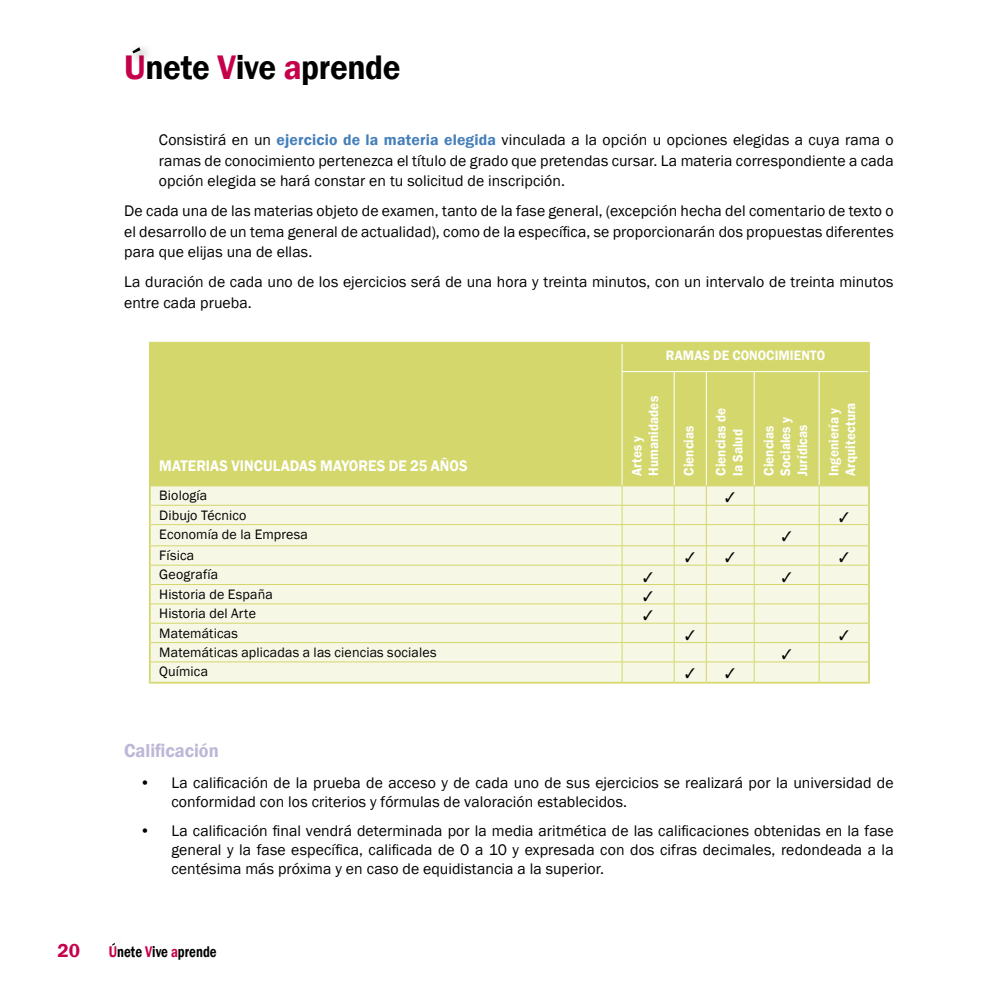
<style>
.page{position:relative;width:993px;height:993px;background:#fff}
.page>*{position:absolute;margin:0;border:0;box-sizing:border-box;transform-origin:0 0}
.t1{font:600 35px "Franklin Gothic";letter-spacing:-.01em;color:#000;scale:.95 1}
.t2{font:600 19.25px "Franklin Gothic";color:#beb7d7;scale:.95 1}
.t3{font:600 19.25px "Franklin Gothic";color:#c5014b}
.t4{font:600 15.92px "Franklin Gothic";color:#000;scale:.8 1}
.t5{font:15.75px/20.5px "Franklin Gothic";letter-spacing:.005em;color:#000;text-align:justify}
.t6{font:600 15.75px "Franklin Gothic";letter-spacing:.005em;color:#fff;scale:.94 1}
.t7{font:14px "Franklin Gothic";letter-spacing:.01em;color:#000}
.t8{font:600 14px/16.8px "Franklin Gothic";letter-spacing:.005em;color:#fff;scale:.94 1}
.s1{color:#c5014b}
.s2{font-weight:600;color:#447fba}
</style>
<div class="page">
<div style="left:151px;top:343px;width:716px;height:142px;background:#d3d76c"></div>
<div style="left:151px;top:486px;width:522px;height:195px;background:#f7f7e6"></div>
<hr style="left:621px;top:371px;width:53px;height:1px;background:#fff">
<svg style="left:621px;top:343px;width:1px;height:28px"></svg>
<hr style="left:621px;top:372px;width:1px;height:113px;background:#fff">
<hr style="left:149px;top:343px;width:2px;height:28px;background:#d3d76c">
<hr style="left:149px;top:371px;width:2px;height:114px;background:#d3d76c">
<hr style="left:149px;top:342px;width:473px;height:1px;background:#d3d76c">
<hr style="left:622px;top:342px;width:52px;height:1px;background:#d3d76c">
<hr style="left:674px;top:342px;width:32px;height:1px;background:#d3d76c">
<hr style="left:706px;top:342px;width:48px;height:1px;background:#d3d76c">
<hr style="left:754px;top:342px;width:64px;height:1px;background:#d3d76c">
<hr style="left:818px;top:342px;width:51px;height:1px;background:#d3d76c">
<hr style="left:867px;top:343px;width:2px;height:28px;background:#d3d76c">
<hr style="left:149px;top:485px;width:2px;height:20px;background:#d3d76c">
<hr style="left:151px;top:485px;width:471px;height:1px;background:#d3d76c">
<hr style="left:622px;top:485px;width:52px;height:1px;background:#d3d76c">
<svg style="left:149px;top:505px;width:2px;height:19px"></svg>
<hr style="left:149px;top:524px;width:2px;height:21px;background:#d3d76c">
<hr style="left:149px;top:545px;width:2px;height:20px;background:#d3d76c">
<svg style="left:149px;top:565px;width:2px;height:38px"></svg>
<hr style="left:151px;top:505px;width:471px;height:1px;background:#d3d76c">
<hr style="left:151px;top:524px;width:471px;height:1px;background:#d3d76c">
<hr style="left:151px;top:545px;width:471px;height:1px;background:#d3d76c">
<hr style="left:151px;top:564px;width:471px;height:1px;background:#d3d76c">
<hr style="left:151px;top:584px;width:471px;height:1px;background:#d3d76c">
<hr style="left:622px;top:505px;width:52px;height:1px;background:#d3d76c">
<hr style="left:622px;top:524px;width:52px;height:1px;background:#d3d76c">
<hr style="left:622px;top:545px;width:52px;height:1px;background:#d3d76c">
<hr style="left:622px;top:564px;width:52px;height:1px;background:#d3d76c">
<hr style="left:622px;top:584px;width:52px;height:1px;background:#d3d76c">
<hr style="left:149px;top:603px;width:2px;height:20px;background:#d3d76c">
<hr style="left:151px;top:603px;width:471px;height:1px;background:#d3d76c">
<hr style="left:622px;top:603px;width:52px;height:1px;background:#d3d76c">
<hr style="left:151px;top:622px;width:471px;height:1px;background:#d3d76c">
<hr style="left:622px;top:622px;width:52px;height:1px;background:#d3d76c">
<svg style="left:149px;top:623px;width:2px;height:38px"></svg>
<hr style="left:151px;top:642px;width:471px;height:1px;background:#d3d76c">
<hr style="left:622px;top:642px;width:52px;height:1px;background:#d3d76c">
<hr style="left:149px;top:661px;width:2px;height:20px;background:#d3d76c">
<hr style="left:151px;top:661px;width:471px;height:1px;background:#d3d76c">
<hr style="left:149px;top:681px;width:473px;height:2px;background:#d3d76c">
<svg style="left:621px;top:486px;width:1px;height:195px"></svg>
<hr style="left:622px;top:661px;width:52px;height:1px;background:#d3d76c">
<hr style="left:622px;top:681px;width:52px;height:2px;background:#d3d76c">
<hr style="left:674px;top:681px;width:32px;height:2px;background:#d3d76c">
<hr style="left:706px;top:681px;width:48px;height:2px;background:#d3d76c">
<hr style="left:754px;top:681px;width:64px;height:2px;background:#d3d76c">
<hr style="left:818px;top:681px;width:51px;height:2px;background:#d3d76c">
<div style="left:127px;top:43px;width:25px;height:23px;background:#000;opacity:.75"></div>
<svg style="left:132px;top:47px;width:8px;height:6px"></svg>
<svg style="left:643px;top:571px;width:9px;height:10px"></svg>
<svg style="left:643px;top:590px;width:9px;height:10px"></svg>
<svg style="left:643px;top:610px;width:9px;height:10px"></svg>
<svg style="left:673px;top:371px;width:196px;height:310px;background:#e8eab4"></svg>
<h1 class="t1" style="left:124px;top:45px;width:292px"><span class="s1">U</span>nete <span class="s1">V</span>ive <span class="s1">a</span>prende</h1>
<p class="t5" style="left:159px;top:130px;width:736px">Consistirá en un <span class="s2">ejercicio de la materia elegida</span> vinculada a la opción u opciones elegidas a cuya rama o ramas de conocimiento pertenezca el título de grado que pretendas cursar. La materia correspondiente a cada opción elegida se hará constar en tu solicitud de inscripción.</p>
<p class="t5" style="left:124px;top:201px;width:770px">De cada una de las materias objeto de examen, tanto de la fase general, (excepción hecha del comentario de texto o el desarrollo de un tema general de actualidad), como de la específica, se proporcionarán dos propuestas diferentes para que elijas una de ellas.</p>
<p class="t5" style="left:124px;top:272px;width:770px">La duración de cada uno de los ejercicios será de una hora y treinta minutos, con un intervalo de treinta minutos entre cada prueba.</p>
<p class="t6" style="left:159px;top:456px;width:329px">MATERIAS VINCULADAS MAYORES DE 25 AÑOS</p>
<p class="t7" style="left:159px;top:486px;width:49px">Biología</p>
<p class="t7" style="left:159px;top:506px;width:89px">Dibujo Técnico</p>
<p class="t7" style="left:159px;top:525px;width:150px">Economía de la Empresa</p>
<p class="t7" style="left:159px;top:546px;width:37px">Física</p>
<p class="t7" style="left:159px;top:566px;width:61px">Geografía</p>
<p class="t7" style="left:159px;top:585px;width:115px">Historia de España</p>
<p class="t7" style="left:159px;top:604px;width:98px">Historia del Arte</p>
<p class="t7" style="left:159px;top:624px;width:80px">Matemáticas</p>
<p class="t7" style="left:159px;top:643px;width:278px">Matemáticas aplicadas a las ciencias sociales</p>
<p class="t7" style="left:159px;top:662px;width:50px">Química</p>
<p class="t8" style="left:665px;top:347px;width:171px">RAMAS DE CONOCIMIENTO</p>
<p class="t8" style="left:628px;top:475px;width:86px;rotate:-90deg">Artes y<br>Humanidades</p>
<p class="t8" style="left:680px;top:475px;width:55px;rotate:-90deg">Ciencias</p>
<p class="t8" style="left:712px;top:475px;width:73px;rotate:-90deg">Ciencias de la Salud</p>
<p class="t8" style="left:760px;top:475px;width:64px;rotate:-90deg">Ciencias<br>Sociales y<br>Jurídicas</p>
<p class="t8" style="left:825px;top:475px;width:79px;rotate:-90deg">Ingeniería y<br>Arquitectura</p>
<p class="t2" style="left:124px;top:739px;width:101px">Calificación</p>
<p class="t5" style="left:171px;top:773px;width:723px;line-height:18.9px;text-indent:-32px">• La calificación de la prueba de acceso y de cada uno de sus ejercicios se realizará por la universidad de conformidad con los criterios y fórmulas de valoración establecidos.</p>
<p class="t5" style="left:171px;top:821px;width:723px;line-height:18.9px;text-indent:-32px">• La calificación final vendrá determinada por la media aritmética de las calificaciones obtenidas en la fase general y la fase específica, calificada de 0 a 10 y expresada con dos cifras decimales, redondeada a la centésima más próxima y en caso de equidistancia a la superior.</p>
<p class="t3" style="left:58px;top:938px;width:24px">20</p>
<p class="t4" style="left:109px;top:941px;width:136px"><span class="s1">U</span>nete <span class="s1">V</span>ive <span class="s1">a</span>prende</p>
</div>
